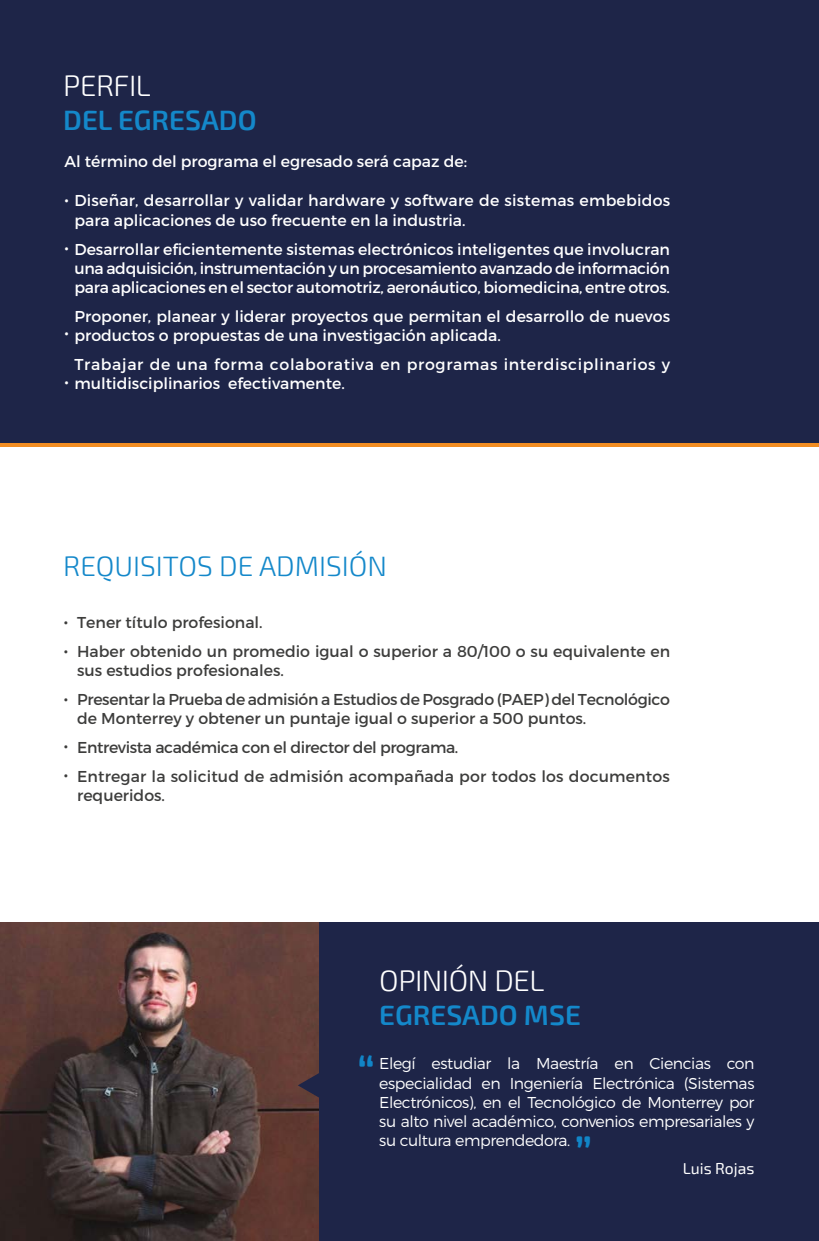
<style>
.page{position:relative;width:819px;height:1241px;background:#fff}
.page>*{position:absolute;margin:0;border:0;box-sizing:border-box;transform-origin:0 0}
.t1{font:600 45.5px "Exo 2";color:#1185c7}
.t2{font:300 29.4px "Exo 2";letter-spacing:-.015em;color:#fff}
.t3{font:600 28px "Exo 2";color:#1488ca}
.t4{font:300 28px "Exo 2";color:#1488ca}
.t5{font:15.75px/19.2px "Montserrat";color:#fff}
.t6{font:15.75px/28.9px "Montserrat";color:#3d3d3c}
.t7{font:300 15.75px/19.2px "Montserrat";letter-spacing:-.025em;color:#fff;text-align:justify}
.t8{font:15.75px/19.2px "Montserrat";letter-spacing:.04em;color:#fff}
.t9{font:15.75px/28.9px "Montserrat";letter-spacing:-.02em;color:#3d3d3c}
.t10{font:15.75px "Exo 2";color:#fff}
.t11{font:15.58px/29.4px "Montserrat";color:#3c3c3b}
.t12{font:15.58px "Montserrat";color:#fff}
</style>
<div class="page">
<img style="left:0;top:922px;width:319px;height:318px">
<div style="left:0;top:0;width:819px;height:446px;background:#1e2548"></div>
<hr style="left:0;top:443px;width:819px;height:4px;background:#f28d22">
<div style="left:319px;top:922px;width:500px;height:318px;background:#1e2548"></div>
<svg style="left:298px;top:1072px;width:21px;height:25px"></svg>
<h2 class="t2" style="left:63px;top:67px;width:89px">PERFIL</h2>
<h3 class="t3" style="left:63px;top:102px;width:195px">DEL EGRESADO</h3>
<p class="t5" style="left:64px;top:152px;width:404px">Al término del programa el egresado será capaz de:</p>
<p class="t5" style="left:74px;top:191px;width:597px">Diseñar, desarrollar y validar hardware y software de sistemas embebidos para aplicaciones de uso frecuente en la industria.</p>
<p class="t5" style="left:74px;top:239px;width:597px;text-align:justify">Desarrollar eficientemente sistemas electrónicos inteligentes que involucran una adquisición, instrumentación y un procesamiento avanzado de información para aplicaciones en el sector automotriz, aeronáutico, biomedicina, entre otros.</p>
<p class="t5" style="left:74px;top:306px;width:597px">Proponer, planear y liderar proyectos que permitan el desarrollo de nuevos productos o propuestas de una investigación aplicada.</p>
<p class="t8" style="left:74px;top:355px;width:597px">Trabajar de una forma colaborativa en programas interdisciplinarios y multidisciplinarios efectivamente.</p>
<p class="t12" style="left:64px;top:189px;width:6px">•</p>
<p class="t12" style="left:64px;top:238px;width:6px">•</p>
<p class="t12" style="left:64px;top:323px;width:6px">•</p>
<p class="t12" style="left:64px;top:371px;width:6px">•</p>
<h3 class="t4" style="left:63px;top:547px;width:325px">REQUISITOS DE ADMISIÓN</h3>
<p class="t6" style="left:77px;top:608px;width:594px">Tener título profesional.<br>Haber obtenido un promedio igual o superior a 80/100 o su equivalente en</p>
<p class="t9" style="left:77px;top:656px;width:594px">sus estudios profesionales.<br>Presentar la Prueba de admisión a Estudios de Posgrado (PAEP) del Tecnológico</p>
<p class="t6" style="left:77px;top:704px;width:594px">de Monterrey y obtener un puntaje igual o superior a 500 puntos.<br>Entrevista académica con el director del programa.<br>Entregar la solicitud de admisión acompañada por todos los documentos</p>
<p class="t6" style="left:77px;top:781px;width:89px">requeridos.</p>
<p class="t11" style="left:64px;top:606px;width:6px">• •</p>
<p class="t11" style="left:64px;top:683px;width:6px">•</p>
<p class="t11" style="left:64px;top:731px;width:6px;line-height:28.5px">• •</p>
<h2 class="t2" style="left:379px;top:961px;width:167px">OPINIÓN DEL</h2>
<h3 class="t3" style="left:379px;top:996px;width:203px">EGRESADO MSE</h3>
<h1 class="t1" style="left:357px;top:1041px;width:19px">“</h1>
<p class="t7" style="left:379px;top:1053px;width:377px">Elegí estudiar la Maestría en Ciencias con especialidad en Ingeniería Electrónica (Sistemas Electrónicos), en el Tecnológico de Monterrey por su alto nivel académico, convenios empresariales y su cultura emprendedora.</p>
<h1 class="t1" style="left:592px;top:1160px;width:19px;rotate:-180deg">“</h1>
<p class="t10" style="left:682px;top:1158px;width:73px">Luis Rojas</p>
</div>
